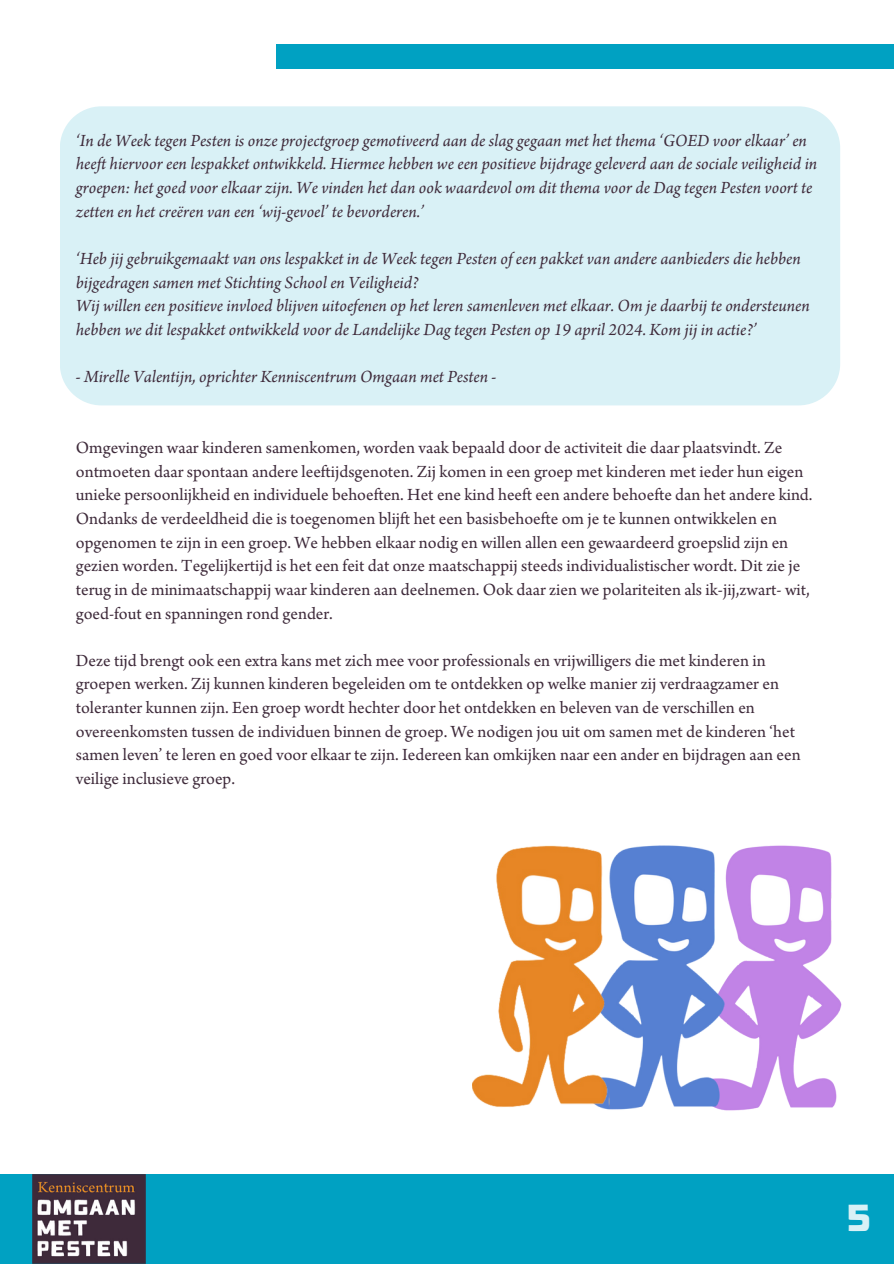
<style>
.page{position:relative;width:894px;height:1264px;background:#fff}
.page>*{position:absolute;margin:0;border:0;box-sizing:border-box;transform-origin:0 0}
.t1{font:46.8px "Bad Blocks TT";color:#d9f1f6}
.t2{font:18px/23.7px "Arno Pro";color:#3e2a3a}
.t3{font:italic 18px/23.7px "Arno Pro";color:#3e2a3a}
</style>
<div class="page">
<div style="left:0;top:1174px;width:893px;height:89px;background:#00a1c2"></div>
<div style="left:276px;top:44px;width:617px;height:25px;background:#00a1c2"></div>
<img style="left:33px;top:1174px;width:112px;height:88px">
<div style="left:60px;top:106px;width:779px;height:299px;background:#d9f1f6"></div>
<img style="left:732px;top:845px;width:110px;height:266px">
<img style="left:628px;top:845px;width:104px;height:266px">
<img style="left:472px;top:845px;width:156px;height:265px">
<p class="t3" style="left:76px;top:131px;width:742px">‘In de Week tegen Pesten is onze projectgroep gemotiveerd aan de slag gegaan met het thema ‘GOED voor elkaar’ en heeft hiervoor een lespakket ontwikkeld. Hiermee hebben we een positieve bijdrage geleverd aan de sociale veiligheid in groepen: het goed voor elkaar zijn. We vinden het dan ook waardevol om dit thema voor de Dag tegen Pesten voort te zetten en het creëren van een ‘wij-gevoel’ te bevorderen.’</p>
<p class="t3" style="left:76px;top:249px;width:735px">‘Heb jij gebruikgemaakt van ons lespakket in de Week tegen Pesten of een pakket van andere aanbieders die hebben bijgedragen samen met Stichting School en Veiligheid?<br>Wij willen een positieve invloed blijven uitoefenen op het leren samenleven met elkaar. Om je daarbij te ondersteunen hebben we dit lespakket ontwikkeld voor de Landelijke Dag tegen Pesten op 19 april 2024. Kom jij in actie?’</p>
<p class="t3" style="left:76px;top:367px;width:422px">- Mirelle Valentijn, oprichter Kenniscentrum Omgaan met Pesten -</p>
<p class="t2" style="left:76px;top:438px;width:738px">Omgevingen waar kinderen samenkomen, worden vaak bepaald door de activiteit die daar plaatsvindt. Ze ontmoeten daar spontaan andere leeftijdsgenoten. Zij komen in een groep met kinderen met ieder hun eigen unieke persoonlijkheid en individuele behoeften. Het ene kind heeft een andere behoefte dan het andere kind.<br>Ondanks de verdeeldheid die is toegenomen blijft het een basisbehoefte om je te kunnen ontwikkelen en opgenomen te zijn in een groep. We hebben elkaar nodig en willen allen een gewaardeerd groepslid zijn en gezien worden. Tegelijkertijd is het een feit dat onze maatschappij steeds individualistischer wordt. Dit zie je terug in de minimaatschappij waar kinderen aan deelnemen. Ook daar zien we polariteiten als ik-jij,zwart- wit, goed-fout en spanningen rond gender.</p>
<p class="t2" style="left:76px;top:650px;width:726px">Deze tijd brengt ook een extra kans met zich mee voor professionals en vrijwilligers die met kinderen in groepen werken. Zij kunnen kinderen begeleiden om te ontdekken op welke manier zij verdraagzamer en toleranter kunnen zijn. Een groep wordt hechter door het ontdekken en beleven van de verschillen en overeenkomsten tussen de individuen binnen de groep. We nodigen jou uit om samen met de kinderen ‘het samen leven’ te leren en goed voor elkaar te zijn. Iedereen kan omkijken naar een ander en bijdragen aan een veilige inclusieve groep.</p>
<h1 class="t1" style="left:848px;top:1193px;width:25px">5</h1>
</div>
